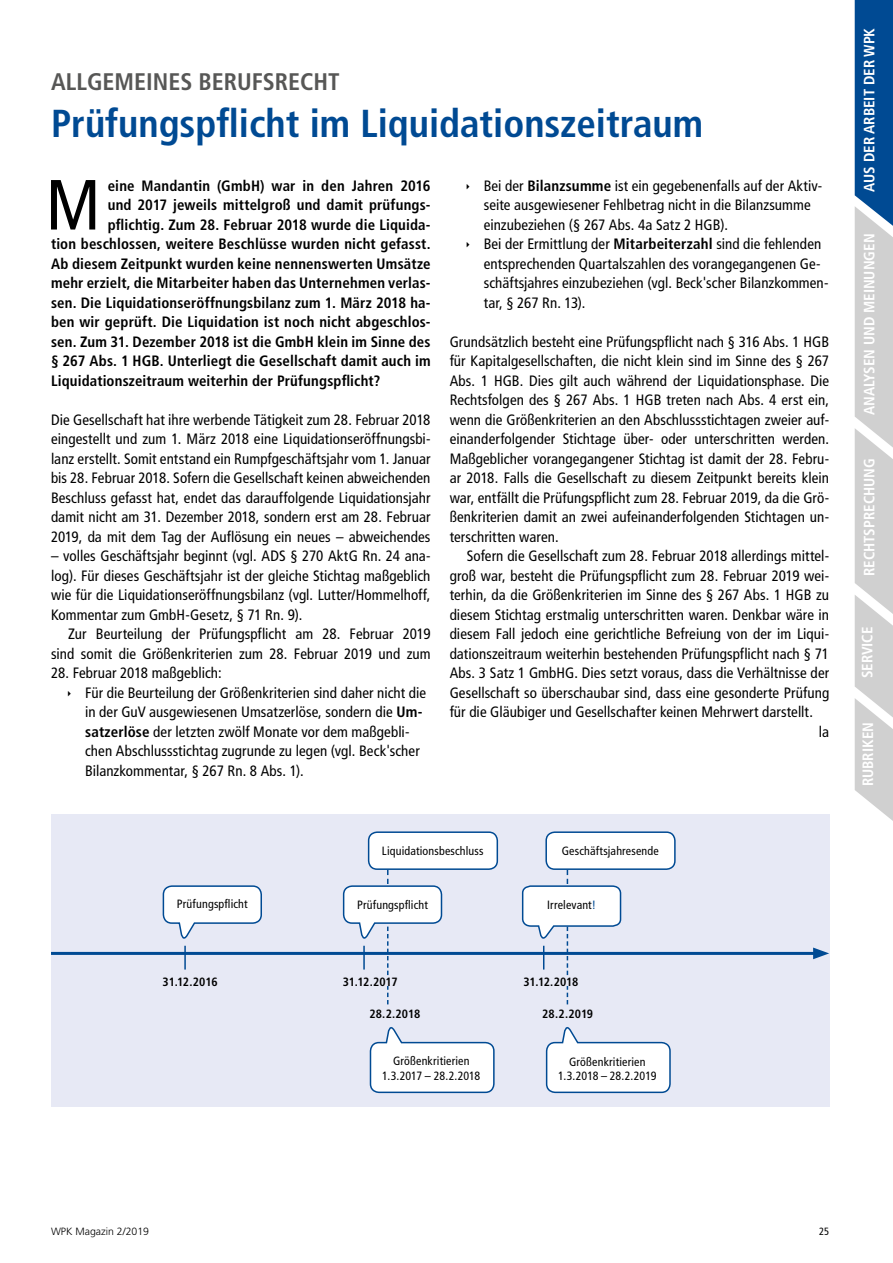
<style>
.page{position:relative;width:893px;height:1263px;background:#fff}
.page>*{position:absolute;margin:0;border:0;box-sizing:border-box;transform-origin:0 0}
.t1{font:condensed 70.8px "Frutiger LT Pro";color:#000}
.t2{font:700 condensed 39px "Frutiger LT Pro";color:#004a93}
.t3{font:700 condensed 24px "Frutiger LT Pro";color:#575756}
.t4{font:condensed 15px/19.5px "Frutiger LT Pro";letter-spacing:.005em;color:#000;text-align:justify}
.t5{font:700 condensed 15px "Frutiger LT Pro";letter-spacing:.01em;color:#000}
.t6{font:700 condensed 15px "Frutiger LT Pro";color:#fff}
.t7{font:condensed 12px/14.4px "Frutiger LT Pro";letter-spacing:.015em;color:#000;text-align:center}
.t8{font:700 condensed 12px "Frutiger LT Pro";letter-spacing:-.005em;color:#000}
.t9{font:300 10.5px "Frutiger";color:#000}
.t10{font:condensed 10.5px "Frutiger LT Pro";color:#000}
.s1{font-weight:700}
.s2{color:#004a93}
</style>
<div class="page">
<svg style="left:855px;top:0;width:38px;height:821px;background:#9eb1c3"></svg>
<div style="left:52px;top:814px;width:778px;height:293px;background:#e7e9f5"></div>
<hr style="left:51px;top:952px;width:768px;height:3px;background:#004a93">
<svg style="left:813px;top:947px;width:16px;height:12px"></svg>
<div style="left:369px;top:832px;width:128px;height:37px;background:#fff;border-radius:9px"></div>
<div style="left:368px;top:831px;width:130px;height:39px;border:2px solid #004a93;border-radius:9px"></div>
<div style="left:546px;top:832px;width:129px;height:37px;background:#fff;border-radius:9px"></div>
<div style="left:545px;top:831px;width:131px;height:39px;border:2px solid #004a93;border-radius:9px"></div>
<svg style="left:162px;top:885px;width:100px;height:61px"></svg>
<hr style="left:184px;top:946px;width:2px;height:23px;background:#004a93">
<svg style="left:342px;top:870px;width:101px;height:134px"></svg>
<svg style="left:521px;top:870px;width:101px;height:134px"></svg>
<svg style="left:369px;top:1027px;width:126px;height:67px"></svg>
<svg style="left:545px;top:1027px;width:126px;height:67px"></svg>
<div style="left:343px;top:977px;width:55px;height:9px;background:#e7e9f5"></div>
<div style="left:523px;top:977px;width:55px;height:9px;background:#e7e9f5"></div>
<h3 class="t3" style="left:51px;top:68px;width:290px">ALLGEMEINES BERUFSRECHT</h3>
<h2 class="t2" style="left:51px;top:100px;width:654px">Prüfungspflicht im Liquidationszeitraum</h2>
<h1 class="t1" style="left:46px;top:164px;width:57px">M</h1>
<p class="t5" style="left:108px;top:176px;width:324px">eine Mandantin (GmbH) war in den Jahren 2016</p>
<p class="t5" style="left:108px;top:196px;width:324px">und 2017 jeweils mittelgroß und damit prüfungs-</p>
<p class="t5" style="left:108px;top:215px;width:324px">pflichtig. Zum 28. Februar 2018 wurde die Liquida-</p>
<p class="t5" style="left:51px;top:235px;width:381px">tion beschlossen, weitere Beschlüsse wurden nicht gefasst.</p>
<p class="t5" style="left:51px;top:254px;width:381px">Ab diesem Zeitpunkt wurden keine nennenswerten Umsätze</p>
<p class="t5" style="left:51px;top:274px;width:381px">mehr erzielt, die Mitarbeiter haben das Unternehmen verlas-</p>
<p class="t5" style="left:51px;top:293px;width:381px">sen. Die Liquidationseröffnungsbilanz zum 1. März 2018 ha-</p>
<p class="t5" style="left:51px;top:313px;width:381px">ben wir geprüft. Die Liquidation ist noch nicht abgeschlos-</p>
<p class="t5" style="left:51px;top:332px;width:381px">sen. Zum 31. Dezember 2018 ist die GmbH klein im Sinne des</p>
<p class="t5" style="left:51px;top:352px;width:381px">§ 267 Abs. 1 HGB. Unterliegt die Gesellschaft damit auch im</p>
<p class="t5" style="left:51px;top:371px;width:331px">Liquidationszeitraum weiterhin der Prüfungspflicht?</p>
<p class="t4" style="left:51px;top:410px;width:381px">Die Gesellschaft hat ihre werbende Tätigkeit zum 28. Februar 2018 eingestellt und zum 1. März 2018 eine Liquidationseröffnungsbi&shy;lanz erstellt. Somit entstand ein Rumpfgeschäftsjahr vom 1. Januar bis 28. Februar 2018. Sofern die Gesellschaft keinen abweichenden Beschluss gefasst hat, endet das darauffolgende Liquidationsjahr damit nicht am 31. Dezember 2018, sondern erst am 28. Februar 2019, da mit dem Tag der Auflösung ein neues – abweichendes</p>
<p class="t4" style="left:51px;top:546px;width:381px">– volles Geschäftsjahr beginnt (vgl. ADS § 270 AktG Rn. 24 ana&shy;log). Für dieses Geschäftsjahr ist der gleiche Stichtag maßgeblich wie für die Liquidationseröffnungsbilanz (vgl. Lutter/Hommelhoff, Kommentar zum GmbH-Gesetz, § 71 Rn. 9).</p>
<p class="t4" style="left:51px;top:624px;width:381px;text-align:right">Zur Beurteilung der Prüfungspflicht am 28. Februar 2019 sind somit die Größenkriterien zum 28. Februar 2019 und zum</p>
<p class="t4" style="left:85px;top:663px;width:343px;text-align:left;text-indent:-34px">28. Februar 2018 maßgeblich:<br>Für die Beurteilung der Größenkriterien sind daher nicht die in der GuV ausgewiesenen Umsatzerlöse, sondern die <span class="s1">Um&shy;satzerlöse</span> der letzten zwölf Monate vor dem maßgebli&shy;chen Abschlussstichtag zugrunde zu legen (vgl. Beck'scher Bilanzkommentar, § 267 Rn. 8 Abs. 1).</p>
<p class="t4" style="left:484px;top:176px;width:346px;text-align:left">Bei der <span class="s1">Bilanzsumme</span> ist ein gegebenenfalls auf der Aktiv&shy;seite ausgewiesener Fehlbetrag nicht in die Bilanzsumme einzubeziehen (§ 267 Abs. 4a Satz 2 HGB).<br>Bei der Ermittlung der <span class="s1">Mitarbeiterzahl</span> sind die fehlenden entsprechenden Quartalszahlen des vorangegangenen Ge&shy;schäftsjahres einzubeziehen (vgl. Beck'scher Bilanzkommen&shy;tar, § 267 Rn. 13).</p>
<p class="t4" style="left:450px;top:332px;width:381px">Grundsätzlich besteht eine Prüfungspflicht nach § 316 Abs. 1 HGB für Kapitalgesellschaften, die nicht klein sind im Sinne des § 267<br>Abs. 1 HGB. Dies gilt auch während der Liquidationsphase. Die Rechtsfolgen des § 267 Abs. 1 HGB treten nach Abs. 4 erst ein, wenn die Größenkriterien an den Abschlussstichtagen zweier auf&shy;einanderfolgender Stichtage über- oder unterschritten werden.<br>Maßgeblicher vorangegangener Stichtag ist damit der 28. Febru&shy;ar 2018. Falls die Gesellschaft zu diesem Zeitpunkt bereits klein war, entfällt die Prüfungspflicht zum 28. Februar 2019, da die Grö&shy;ßenkriterien damit an zwei aufeinanderfolgenden Stichtagen un&shy;terschritten waren.</p>
<p class="t4" style="left:467px;top:546px;width:364px">Sofern die Gesellschaft zum 28. Februar 2018 allerdings mittel-</p>
<p class="t4" style="left:450px;top:566px;width:381px">groß war, besteht die Prüfungspflicht zum 28. Februar 2019 wei-</p>
<p class="t4" style="left:450px;top:585px;width:381px">terhin, da die Größenkriterien im Sinne des § 267 Abs. 1 HGB zu</p>
<p class="t4" style="left:450px;top:605px;width:381px">diesem Stichtag erstmalig unterschritten waren. Denkbar wäre in</p>
<p class="t4" style="left:450px;top:624px;width:381px">diesem Fall jedoch eine gerichtliche Befreiung von der im Liqui-</p>
<p class="t4" style="left:450px;top:644px;width:381px">dationszeitraum weiterhin bestehenden Prüfungspflicht nach § 71</p>
<p class="t4" style="left:450px;top:663px;width:381px">Abs. 3 Satz 1 GmbHG. Dies setzt voraus, dass die Verhältnisse der</p>
<p class="t4" style="left:450px;top:683px;width:381px">Gesellschaft so überschaubar sind, dass eine gesonderte Prüfung</p>
<p class="t4" style="left:450px;top:702px;width:365px">für die Gläubiger und Gesellschafter keinen Mehrwert darstellt.</p>
<p class="t4" style="left:819px;top:722px;width:12px">la</p>
<p class="t7" style="left:177px;top:897px;width:72px">Prüfungspflicht</p>
<p class="t8" style="left:163px;top:974px;width:57px">31.12.2016</p>
<p class="t7" style="left:382px;top:843px;width:103px">Liquidationsbeschluss</p>
<p class="t7" style="left:562px;top:843px;width:99px">Geschäftsjahresende</p>
<p class="t7" style="left:357px;top:898px;width:72px">Prüfungspflicht</p>
<p class="t7" style="left:547px;top:898px;width:50px">Irrelevant<span class="s2">!</span></p>
<p class="t8" style="left:343px;top:974px;width:56px">31.12.2017</p>
<p class="t8" style="left:523px;top:974px;width:57px">31.12.2018</p>
<p class="t8" style="left:369px;top:1007px;width:52px">28.2.2018</p>
<p class="t7" style="left:382px;top:1054px;width:100px">Größenkritierien<br>1.3.2017 – 28.2.2018</p>
<p class="t8" style="left:542px;top:1007px;width:52px">28.2.2019</p>
<p class="t7" style="left:558px;top:1055px;width:100px">Größenkritierien<br>1.3.2018 – 28.2.2019</p>
<p class="t6" style="left:860px;top:192px;width:165px;rotate:-90deg">AUS DER ARBEIT DER WPK</p>
<p class="t6" style="left:860px;top:415px;width:183px;rotate:-90deg">ANALYSEN UND MEINUNGEN</p>
<p class="t6" style="left:860px;top:576px;width:119px;rotate:-90deg">RECHTSPRECHUNG</p>
<p class="t6" style="left:858px;top:678px;width:53px;rotate:-90deg">SERVICE</p>
<p class="t6" style="left:859px;top:786px;width:66px;rotate:-90deg">RUBRIKEN</p>
<p class="t9" style="left:51px;top:1225px;width:100px">WPK Magazin 2/2019</p>
<p class="t10" style="left:819px;top:1225px;width:12px">25</p>
</div>
